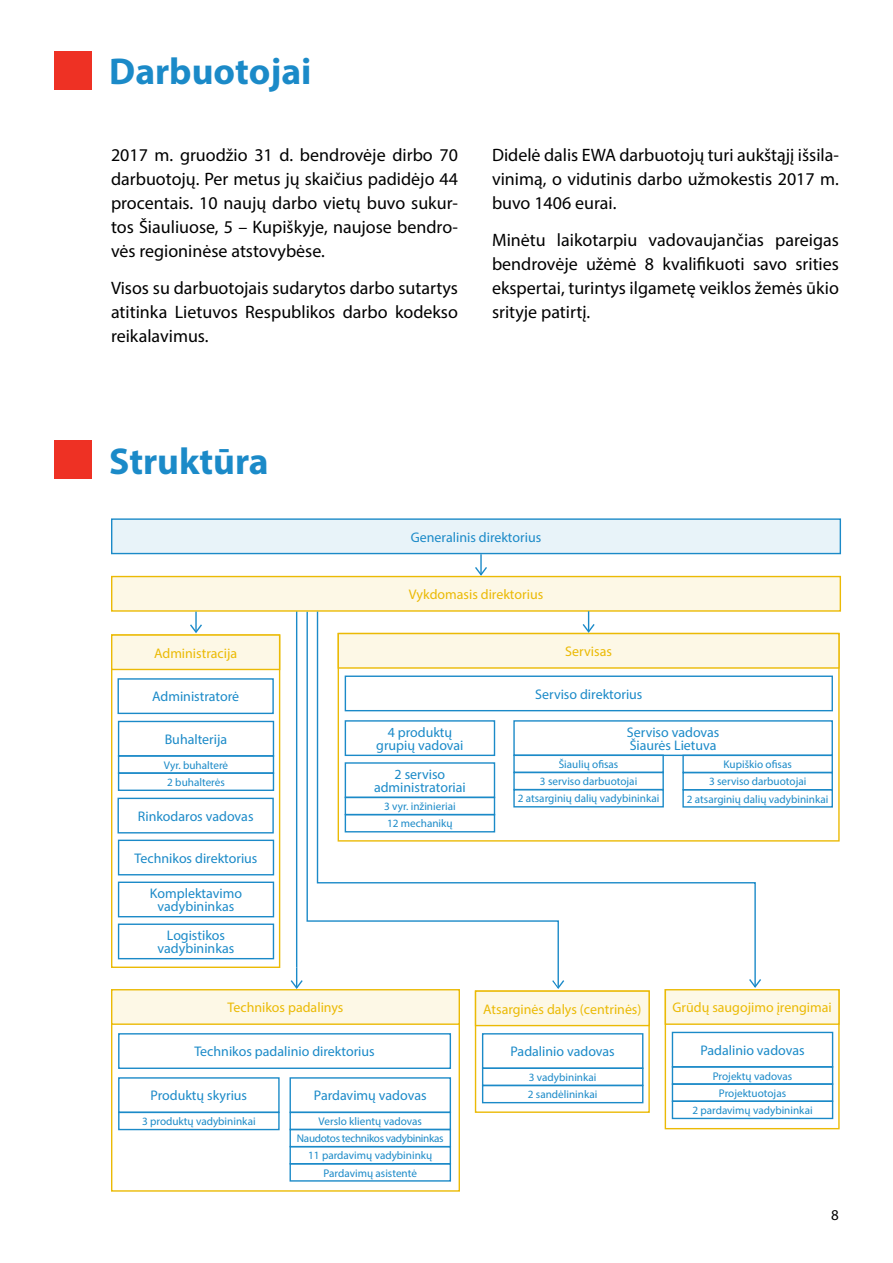
<style>
.page{position:relative;width:893px;height:1263px;background:#fff}
.page>*{position:absolute;margin:0;border:0;box-sizing:border-box;transform-origin:0 0}
.t1{font:700 37.5px "Myriad Pro";color:#1b8ac8}
.t2{font:18px/24px "Myriad Pro";color:#000;text-align:justify}
.t3{font:15px "Myriad Pro";color:#000}
.t4{font:13.95px/13.5px "Myriad Pro";color:#1b8ac8;text-align:center}
.t5{font:13.95px "Myriad Pro";color:#ebba05}
.t6{font:11.1px/17.2px "Myriad Pro";color:#1b8ac8;text-align:center}
</style>
<div class="page">
<div style="left:54px;top:51px;width:37px;height:38px;background:#ee3124"></div>
<div style="left:112px;top:519px;width:728px;height:34px;background:#e8f3f9"></div>
<div style="left:111px;top:518px;width:730px;height:36px;border:1px solid #1b8ac8"></div>
<svg style="left:474px;top:567px;width:14px;height:9px"></svg>
<hr style="left:480px;top:554px;width:2px;height:20px;background:#1b8ac8">
<svg style="left:290px;top:967px;width:13px;height:22px"></svg>
<svg style="left:306px;top:612px;width:254px;height:376px"></svg>
<svg style="left:754px;top:979px;width:7px;height:9px"></svg>
<hr style="left:296px;top:611px;width:1px;height:356px;background:#1b8ac8">
<div style="left:112px;top:576px;width:728px;height:35px;background:#fdf8e6"></div>
<div style="left:111px;top:576px;width:730px;height:36px;border:1px solid #ebba05"></div>
<div style="left:111px;top:634px;width:169px;height:334px;border:1px solid #ebba05"></div>
<div style="left:112px;top:635px;width:168px;height:34px;background:#fdf8e6"></div>
<div style="left:111px;top:634px;width:169px;height:36px;border:1px solid #ebba05"></div>
<div style="left:118px;top:798px;width:156px;height:35px;border:1px solid #1b8ac8"></div>
<div style="left:118px;top:678px;width:156px;height:36px;border:1px solid #1b8ac8"></div>
<div style="left:118px;top:721px;width:156px;height:36px;border:1px solid #1b8ac8"></div>
<div style="left:118px;top:755px;width:156px;height:19px;border:1px solid #1b8ac8"></div>
<div style="left:118px;top:772px;width:156px;height:19px;border:1px solid #1b8ac8"></div>
<div style="left:118px;top:840px;width:156px;height:35px;border:1px solid #1b8ac8"></div>
<div style="left:118px;top:881px;width:156px;height:36px;border:1px solid #1b8ac8"></div>
<div style="left:118px;top:923px;width:156px;height:36px;border:1px solid #1b8ac8"></div>
<svg style="left:190px;top:612px;width:12px;height:21px"></svg>
<div style="left:112px;top:990px;width:347px;height:34px;background:#fdf8e6"></div>
<div style="left:111px;top:989px;width:349px;height:36px;border:1px solid #ebba05"></div>
<div style="left:118px;top:1033px;width:333px;height:36px;border:1px solid #1b8ac8"></div>
<div style="left:118px;top:1077px;width:162px;height:36px;border:1px solid #1b8ac8"></div>
<div style="left:118px;top:1112px;width:162px;height:18px;border:1px solid #1b8ac8"></div>
<div style="left:289px;top:1077px;width:162px;height:36px;border:1px solid #1b8ac8"></div>
<div style="left:289px;top:1112px;width:162px;height:18px;border:1px solid #1b8ac8"></div>
<div style="left:289px;top:1129px;width:162px;height:18px;border:1px solid #1b8ac8"></div>
<div style="left:289px;top:1146px;width:162px;height:18px;border:1px solid #1b8ac8"></div>
<div style="left:289px;top:1163px;width:162px;height:18px;border:1px solid #1b8ac8"></div>
<div style="left:338px;top:633px;width:501px;height:35px;background:#fdf8e6"></div>
<div style="left:338px;top:633px;width:502px;height:36px;border:1px solid #ebba05"></div>
<div style="left:345px;top:675px;width:488px;height:36px;border:1px solid #1b8ac8"></div>
<div style="left:513px;top:720px;width:320px;height:36px;border:1px solid #1b8ac8"></div>
<div style="left:682px;top:755px;width:151px;height:18px;border:1px solid #1b8ac8"></div>
<div style="left:682px;top:772px;width:151px;height:18px;border:1px solid #1b8ac8"></div>
<div style="left:682px;top:789px;width:151px;height:19px;border:1px solid #1b8ac8"></div>
<div style="left:665px;top:989px;width:175px;height:140px;border:1px solid #ebba05"></div>
<div style="left:665px;top:990px;width:174px;height:34px;background:#fdf8e6"></div>
<div style="left:665px;top:989px;width:175px;height:36px;border:1px solid #ebba05"></div>
<div style="left:672px;top:1032px;width:161px;height:35px;border:1px solid #1b8ac8"></div>
<div style="left:672px;top:1066px;width:161px;height:19px;border:1px solid #1b8ac8"></div>
<div style="left:672px;top:1083px;width:161px;height:19px;border:1px solid #1b8ac8"></div>
<div style="left:672px;top:1100px;width:161px;height:19px;border:1px solid #1b8ac8"></div>
<div style="left:475px;top:990px;width:175px;height:123px;border:1px solid #ebba05"></div>
<div style="left:476px;top:991px;width:173px;height:34px;background:#fdf8e6"></div>
<div style="left:475px;top:990px;width:175px;height:36px;border:1px solid #ebba05"></div>
<div style="left:482px;top:1033px;width:161px;height:36px;border:1px solid #1b8ac8"></div>
<div style="left:482px;top:1067px;width:161px;height:19px;border:1px solid #1b8ac8"></div>
<div style="left:482px;top:1085px;width:161px;height:18px;border:1px solid #1b8ac8"></div>
<svg style="left:316px;top:610px;width:440px;height:377px"></svg>
<div style="left:54px;top:441px;width:37px;height:38px;background:#ee3124"></div>
<h1 class="t1" style="left:109px;top:47px;width:204px">Darbuotojai</h1>
<p class="t2" style="left:111px;top:143px;width:348px">2017 m. gruodžio 31 d. bendrovėje dirbo 70 darbuotojų. Per metus jų skaičius padidėjo 44 procentais. 10 naujų darbo vietų buvo sukur&shy;tos Šiauliuose, 5 – Kupiškyje, naujose bendro&shy;vės regioninėse atstovybėse.</p>
<p class="t2" style="left:111px;top:276px;width:348px">Visos su darbuotojais sudarytos darbo sutartys atitinka Lietuvos Respublikos darbo kodekso reikalavimus.</p>
<p class="t2" style="left:492px;top:143px;width:348px">Didelė dalis EWA darbuotojų turi aukštąjį išsila&shy;vinimą, o vidutinis darbo užmokestis 2017 m. buvo 1406 eurai.</p>
<p class="t2" style="left:492px;top:228px;width:348px">Minėtu laikotarpiu vadovaujančias pareigas bendrovėje užėmė 8 kvalifikuoti savo srities ekspertai, turintys ilgametę veiklos žemės ūkio srityje patirtį.</p>
<h1 class="t1" style="left:109px;top:436px;width:161px">Struktūra</h1>
<p class="t4" style="left:411px;top:530px;width:132px">Generalinis direktorius</p>
<p class="t5" style="left:154px;top:644px;width:85px">Administracija</p>
<p class="t4" style="left:152px;top:690px;width:89px">Administratorė</p>
<p class="t4" style="left:165px;top:732px;width:64px">Buhalterija</p>
<p class="t6" style="left:164px;top:756px;width:66px">Vyr. buhalterė<br>2 buhalterės</p>
<p class="t4" style="left:138px;top:809px;width:117px">Rinkodaros vadovas</p>
<p class="t4" style="left:135px;top:851px;width:124px">Technikos direktorius</p>
<p class="t4" style="left:150px;top:886px;width:94px">Komplektavimo vadybininkas</p>
<p class="t4" style="left:158px;top:928px;width:78px">Logistikos vadybininkas</p>
<p class="t5" style="left:409px;top:586px;width:136px">Vykdomasis direktorius</p>
<p class="t5" style="left:565px;top:643px;width:48px">Servisas</p>
<p class="t4" style="left:535px;top:687px;width:109px">Serviso direktorius</p>
<p class="t4" style="left:376px;top:725px;width:89px">4 produktų grupių vadovai</p>
<p class="t4" style="left:627px;top:725px;width:94px;text-align:left">Serviso vadovas<br>Šiaurės Lietuva</p>
<p class="t6" style="left:709px;top:756px;width:99px">Kupiškio ofisas<br>3 serviso darbuotojai</p>
<p class="t6" style="left:518px;top:755px;width:143px">Šiaulių ofisas<br>3 serviso darbuotojai<br>2 atsarginių dalių vadybininkai</p>
<p class="t4" style="left:374px;top:767px;width:93px">2 serviso administratoriai</p>
<p class="t6" style="left:384px;top:798px;width:73px;text-align:left">3 vyr. inžinieriai<br>12 mechanikų</p>
<p class="t6" style="left:687px;top:790px;width:143px">2 atsarginių dalių vadybininkai</p>
<p class="t5" style="left:227px;top:999px;width:117px">Technikos padalinys</p>
<p class="t4" style="left:194px;top:1045px;width:182px">Technikos padalinio direktorius</p>
<p class="t4" style="left:151px;top:1089px;width:98px">Produktų skyrius</p>
<p class="t6" style="left:142px;top:1112px;width:115px">3 produktų vadybininkai</p>
<p class="t4" style="left:314px;top:1089px;width:114px">Pardavimų vadovas</p>
<p class="t6" style="left:297px;top:1113px;width:148px">Verslo klientų vadovas<br>Naudotos technikos vadybininkas<br>11 pardavimų vadybininkų<br>Pardavimų asistentė</p>
<p class="t5" style="left:483px;top:1000px;width:160px">Atsarginės dalys (centrinės)</p>
<p class="t4" style="left:511px;top:1045px;width:106px">Padalinio vadovas</p>
<p class="t6" style="left:528px;top:1068px;width:71px;text-align:left">3 vadybininkai<br>2 sandėlininkai</p>
<p class="t5" style="left:673px;top:999px;width:161px">Grūdų saugojimo įrengimai</p>
<p class="t4" style="left:700px;top:1043px;width:106px">Padalinio vadovas</p>
<p class="t6" style="left:692px;top:1067px;width:122px">Projektų vadovas<br>Projektuotojas<br>2 pardavimų vadybininkai</p>
<p class="t3" style="left:831px;top:1206px;width:9px">8</p>
</div>
